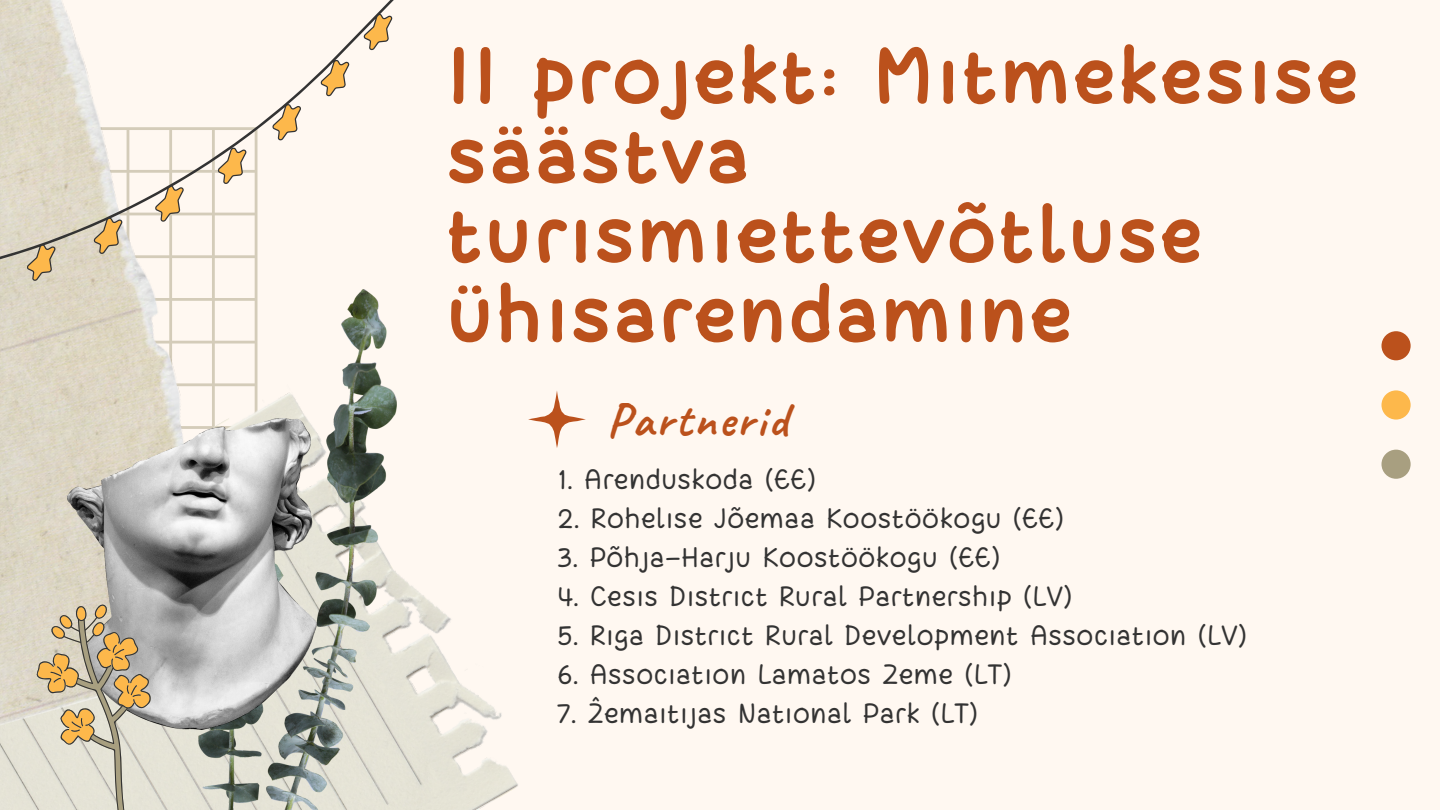
<style>
.page{position:relative;width:1440px;height:810px;background:#fff8f1}
.page>*{position:absolute;margin:0;border:0;box-sizing:border-box;transform-origin:0 0}
.t1{font:700 80px/79.5px "monties";color:#bb511c}
.t2{font:700 48px "Caveat";letter-spacing:.05em;color:#bb511c}
.t3{font:28px "monties";color:#333}
</style>
<div class="page">
<img style="left:0;top:574px;width:518px;height:236px">
<img style="left:0;top:303px;width:192px;height:477px">
<svg style="left:528px;top:391px;width:58px;height:57px"></svg>
<img style="left:192px;top:303px;width:205px;height:507px">
<img style="left:67px;top:419px;width:249px;height:310px">
<svg style="left:0;top:0;width:394px;height:303px"></svg>
<svg style="left:35px;top:604px;width:116px;height:206px;background:#cec2a8"></svg>
<div style="left:1381px;top:331px;width:30px;height:29px;background:#bb511c;border-radius:50%"></div>
<div style="left:1381px;top:390px;width:30px;height:30px;background:#fdb84b;border-radius:50%"></div>
<div style="left:1381px;top:450px;width:30px;height:29px;background:#a89f80;border-radius:50%"></div>
<h1 class="t1" style="left:445px;top:44px;width:916px">II projekt: Mitmekesise säästva turismiettevõtluse ühisarendamine</h1>
<h2 class="t2" style="left:607px;top:390px;width:182px">Partnerid</h2>
<p class="t3" style="left:557px;top:468px;width:260px">1. Arenduskoda (EE)</p>
<p class="t3" style="left:557px;top:507px;width:509px">2. Rohelise Jõemaa Koostöökogu (EE)</p>
<p class="t3" style="left:557px;top:546px;width:445px">3. Põhja-Harju Koostöökogu (EE)</p>
<p class="t3" style="left:557px;top:585px;width:517px">4. Cesis District Rural Partnership (LV)</p>
<p class="t3" style="left:557px;top:624px;width:692px">5. Riga District Rural Development Association (LV)</p>
<p class="t3" style="left:557px;top:663px;width:456px">6. Association Lamatos Zeme (LT)</p>
<p class="t3" style="left:557px;top:702px;width:423px">7. Žemaitijas National Park (LT)</p>
</div>
